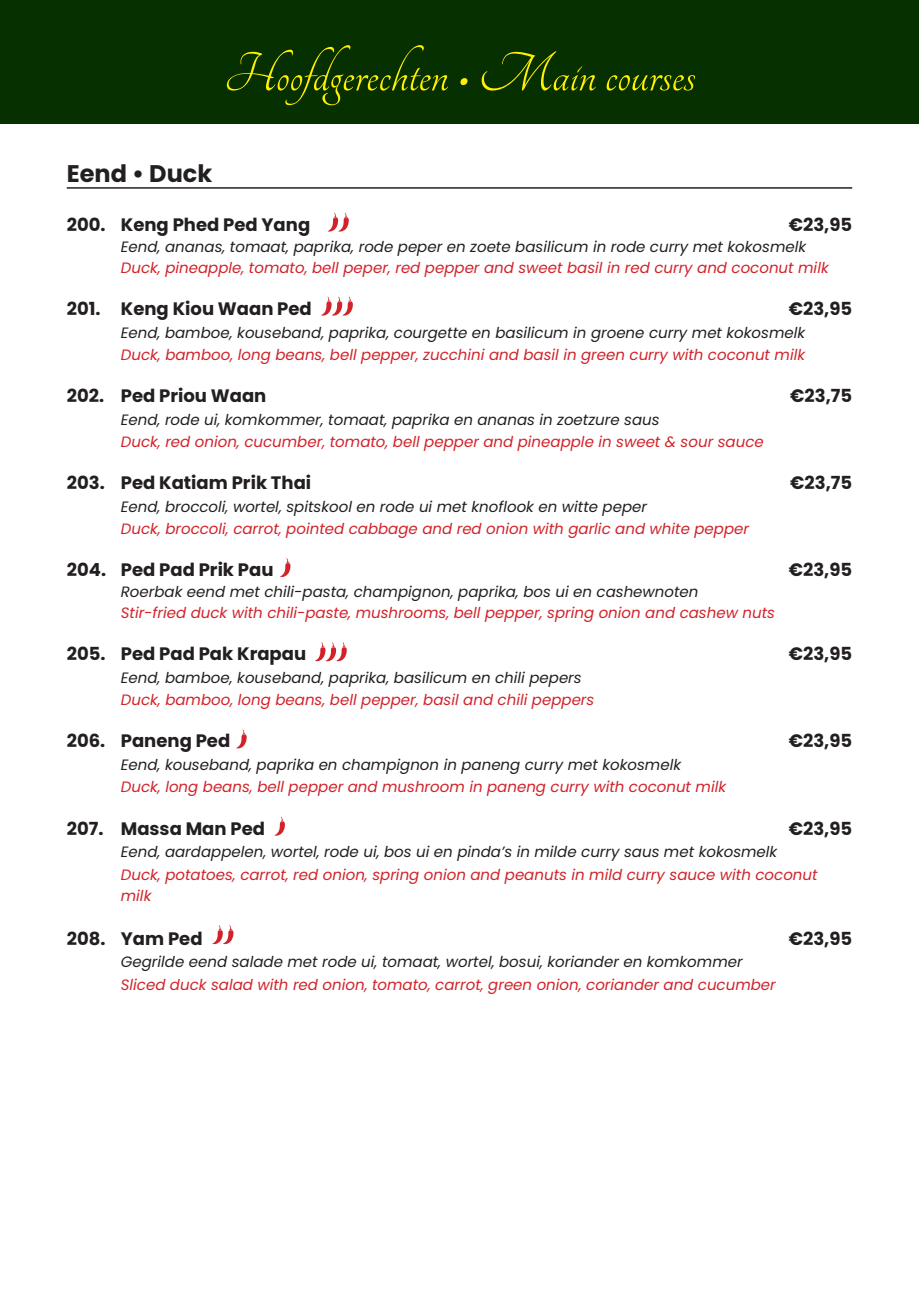
<style>
.page{position:relative;width:919px;height:1289px;background:#fff}
.page>*{position:absolute;margin:0;border:0;box-sizing:border-box;transform-origin:0 0}
.t1{font:60px "Tangerine";color:#fff101}
.t2{font:700 24px "Poppins";color:#231f20}
.Gerecht{font:700 18px "Poppins";color:#231f20}
.Wit_hoofdtekst{font:italic 15px "Poppins";color:#231f20}
.Rood_hoofdtekst{font:italic 15px "Poppins";color:#d1232a}
.Wit_hoofdtekst-2{font:italic 15px/21px "Poppins";color:#d1232a}
</style>
<div class="page">
<div style="left:0;top:0;width:918px;height:123px;background:#073001"></div>
<hr style="left:67px;top:187px;width:785px;height:2px;background:#231f20">
<svg style="left:328px;top:213px;width:21px;height:18px"></svg>
<svg style="left:321px;top:297px;width:32px;height:18px"></svg>
<svg style="left:280px;top:558px;width:10px;height:19px"></svg>
<svg style="left:315px;top:642px;width:32px;height:19px"></svg>
<svg style="left:236px;top:729px;width:11px;height:19px"></svg>
<svg style="left:275px;top:816px;width:10px;height:19px"></svg>
<svg style="left:212px;top:925px;width:21px;height:19px"></svg>
<p class="t1" style="left:224px;top:45px;width:473px">Hoofdgerechten • Main courses</p>
<p class="t2" style="left:67px;top:159px;width:147px">Eend • Duck</p>
<p class="Gerecht" style="left:67px;top:214px;width:245px">200. Keng Phed Ped Yang</p>
<p class="Gerecht" style="left:788px;top:214px;width:65px">€23,95</p>
<p class="Wit_hoofdtekst" style="left:121px;top:238px;width:686px">Eend, ananas, tomaat, paprika, rode peper en zoete basilicum in rode curry met kokosmelk</p>
<p class="Rood_hoofdtekst" style="left:121px;top:259px;width:709px">Duck, pineapple, tomato, bell peper, red pepper and sweet basil in red curry and coconut milk</p>
<p class="Gerecht" style="left:67px;top:298px;width:246px">201. Keng Kiou Waan Ped</p>
<p class="Gerecht" style="left:788px;top:298px;width:65px">€23,95</p>
<p class="Wit_hoofdtekst" style="left:121px;top:324px;width:686px">Eend, bamboe, kouseband, paprika, courgette en basilicum in groene curry met kokosmelk</p>
<p class="Rood_hoofdtekst" style="left:121px;top:346px;width:685px">Duck, bamboo, long beans, bell pepper, zucchini and basil in green curry with coconut milk</p>
<p class="Gerecht" style="left:67px;top:385px;width:201px">202. Ped Priou Waan</p>
<p class="Gerecht" style="left:790px;top:385px;width:63px">€23,75</p>
<p class="Wit_hoofdtekst" style="left:121px;top:411px;width:540px">Eend, rode ui, komkommer, tomaat, paprika en ananas in zoetzure saus</p>
<p class="Rood_hoofdtekst" style="left:121px;top:433px;width:644px">Duck, red onion, cucumber, tomato, bell pepper and pineapple in sweet &amp; sour sauce</p>
<p class="Gerecht" style="left:67px;top:472px;width:246px">203. Ped Katiam Prik Thai</p>
<p class="Gerecht" style="left:790px;top:472px;width:63px">€23,75</p>
<p class="Wit_hoofdtekst" style="left:121px;top:498px;width:527px">Eend, broccoli, wortel, spitskool en rode ui met knoflook en witte peper</p>
<p class="Rood_hoofdtekst" style="left:121px;top:520px;width:629px">Duck, broccoli, carrot, pointed cabbage and red onion with garlic and white pepper</p>
<p class="Gerecht" style="left:67px;top:559px;width:208px">204. Ped Pad Prik Pau</p>
<p class="Gerecht" style="left:788px;top:559px;width:65px">€23,95</p>
<p class="Wit_hoofdtekst" style="left:121px;top:583px;width:579px">Roerbak eend met chili-pasta, champignon, paprika, bos ui en cashewnoten</p>
<p class="Rood_hoofdtekst" style="left:121px;top:604px;width:655px">Stir-fried duck with chili-paste, mushrooms, bell pepper, spring onion and cashew nuts</p>
<p class="Gerecht" style="left:67px;top:643px;width:241px">205. Ped Pad Pak Krapau</p>
<p class="Gerecht" style="left:788px;top:643px;width:65px">€23,95</p>
<p class="Wit_hoofdtekst" style="left:121px;top:669px;width:462px">Eend, bamboe, kouseband, paprika, basilicum en chili pepers</p>
<p class="Wit_hoofdtekst-2" style="left:121px;top:689px;width:475px">Duck, bamboo, long beans, bell pepper, basil and chili peppers</p>
<p class="Gerecht" style="left:67px;top:730px;width:165px">206. Paneng Ped</p>
<p class="Gerecht" style="left:788px;top:730px;width:65px">€23,95</p>
<p class="Wit_hoofdtekst" style="left:121px;top:756px;width:561px">Eend, kouseband, paprika en champignon in paneng curry met kokosmelk</p>
<p class="Wit_hoofdtekst-2" style="left:121px;top:776px;width:606px">Duck, long beans, bell pepper and mushroom in paneng curry with coconut milk</p>
<p class="Gerecht" style="left:67px;top:818px;width:200px">207. Massa Man Ped</p>
<p class="Gerecht" style="left:788px;top:818px;width:65px">€23,95</p>
<p class="Wit_hoofdtekst" style="left:121px;top:843px;width:658px">Eend, aardappelen, wortel, rode ui, bos ui en pinda’s in milde curry saus met kokosmelk</p>
<p class="Wit_hoofdtekst-2" style="left:121px;top:864px;width:698px">Duck, potatoes, carrot, red onion, spring onion and peanuts in mild curry sauce with coconut milk</p>
<p class="Gerecht" style="left:67px;top:927px;width:137px">208. Yam Ped</p>
<p class="Gerecht" style="left:788px;top:927px;width:65px">€23,95</p>
<p class="Wit_hoofdtekst" style="left:121px;top:953px;width:623px">Gegrilde eend salade met rode ui, tomaat, wortel, bosui, koriander en komkommer</p>
<p class="Wit_hoofdtekst-2" style="left:121px;top:973px;width:656px">Sliced duck salad with red onion, tomato, carrot, green onion, coriander and cucumber</p>
</div>
